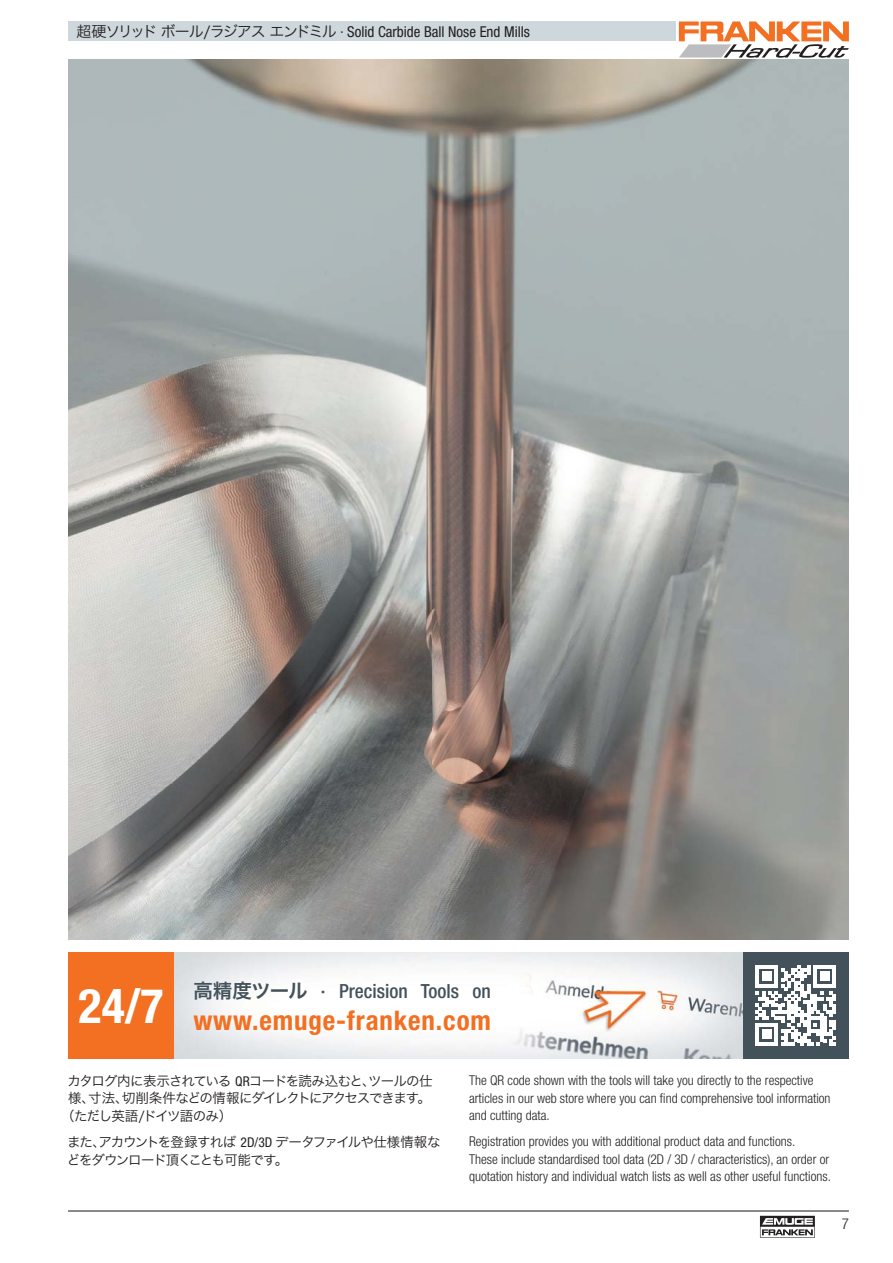
<style>
.page{position:relative;width:893px;height:1263px;background:#fff}
.page>*{position:absolute;margin:0;border:0;box-sizing:border-box;transform-origin:0 0}
.t1{font:700 condensed 48px "Helvetica Neue LT Pro";color:#fff}
.t2{font:700 condensed 27px "Helvetica Neue LT Pro";letter-spacing:.03em;color:#f36f21}
.t3{font:500 condensed 19.5px "Helvetica Neue LT Pro";color:#43525a}
.t4{font:condensed 15px "Helvetica Neue LT Pro";color:#231f20}
.t5{font:300 condensed 15px "Helvetica Neue LT Pro";color:#231f20}
.t6{font:300 condensed 13.5px/17.5px "Helvetica Neue LT Pro";color:#231f20}
.t7{font:13.5px/17.5px "Hira Kaku Pro W3 90 msp RKSJ H";letter-spacing:-.075em;color:#231f20}
.t8{font:13.5px "Hira Kaku Pro W3 90 msp RKSJ H";letter-spacing:-.095em;color:#231f20}
.s1{font-family:"Hira Kaku Pro W3 90 msp RKSJ H";font-stretch:normal}
.s2{font-family:"Hira Kaku Pro W6 90 msp RKSJ H";font-weight:400;font-stretch:normal}
.s3{font-family:"Helvetica Neue LT Pro";font-stretch:condensed}
</style>
<div class="page">
<svg style="left:679px;top:21px;width:170px;height:37px"></svg>
<div style="left:68px;top:22px;width:608px;height:19px;background:#ced7db"></div>
<svg style="left:760px;top:1216px;width:55px;height:22px"></svg>
<hr style="left:68px;top:1210px;width:781px;height:2px;background:#231f20">
<div style="left:68px;top:952px;width:106px;height:107px;background:#f36f21"></div>
<div style="left:743px;top:952px;width:106px;height:107px;background:#43525a"></div>
<img style="left:174px;top:952px;width:569px;height:107px">
<svg style="left:755px;top:965px;width:81px;height:81px"></svg>
<img style="left:68px;top:60px;width:781px;height:880px">
<p class="t4" style="left:77px;top:26px;width:455px"><span class="s1">超硬ソリッド ボール/ラジアス エンドミル</span> · Solid Carbide Ball Nose End Mills</p>
<h1 class="t1" style="left:79px;top:988px;width:87px">24/7</h1>
<h3 class="t3" style="left:193px;top:984px;width:299px"><span class="s2">高精度ツール</span> · Precision Tools on</h3>
<h2 class="t2" style="left:193px;top:1011px;width:299px">www.emuge-franken.com</h2>
<p class="t7" style="left:67px;top:1074px;width:367px">カタログ内に表示されている <span class="s3">QR</span>コードを読み込むと、ツールの仕</p>
<p class="t8" style="left:68px;top:1093px;width:364px">様、寸法、切削条件などの情報にダイレクトにアクセスできます。</p>
<p class="t7" style="left:61px;top:1109px;width:172px">（ただし英語/ドイツ語のみ）</p>
<p class="t7" style="left:67px;top:1135px;width:375px">また、アカウントを登録すれば <span class="s3">2D/3D</span> データファイルや仕様情報などをダウンロード頂くことも可能です。</p>
<p class="t6" style="left:469px;top:1073px;width:363px">The QR code shown with the tools will take you directly to the respective articles in our web store where you can find comprehensive tool information and cutting data.</p>
<p class="t6" style="left:469px;top:1134px;width:363px">Registration provides you with additional product data and functions.<br>These include standardised tool data (2D / 3D / characteristics), an order or quotation history and individual watch lists as well as other useful functions.</p>
<p class="t5" style="left:842px;top:1218px;width:9px">7</p>
</div>
